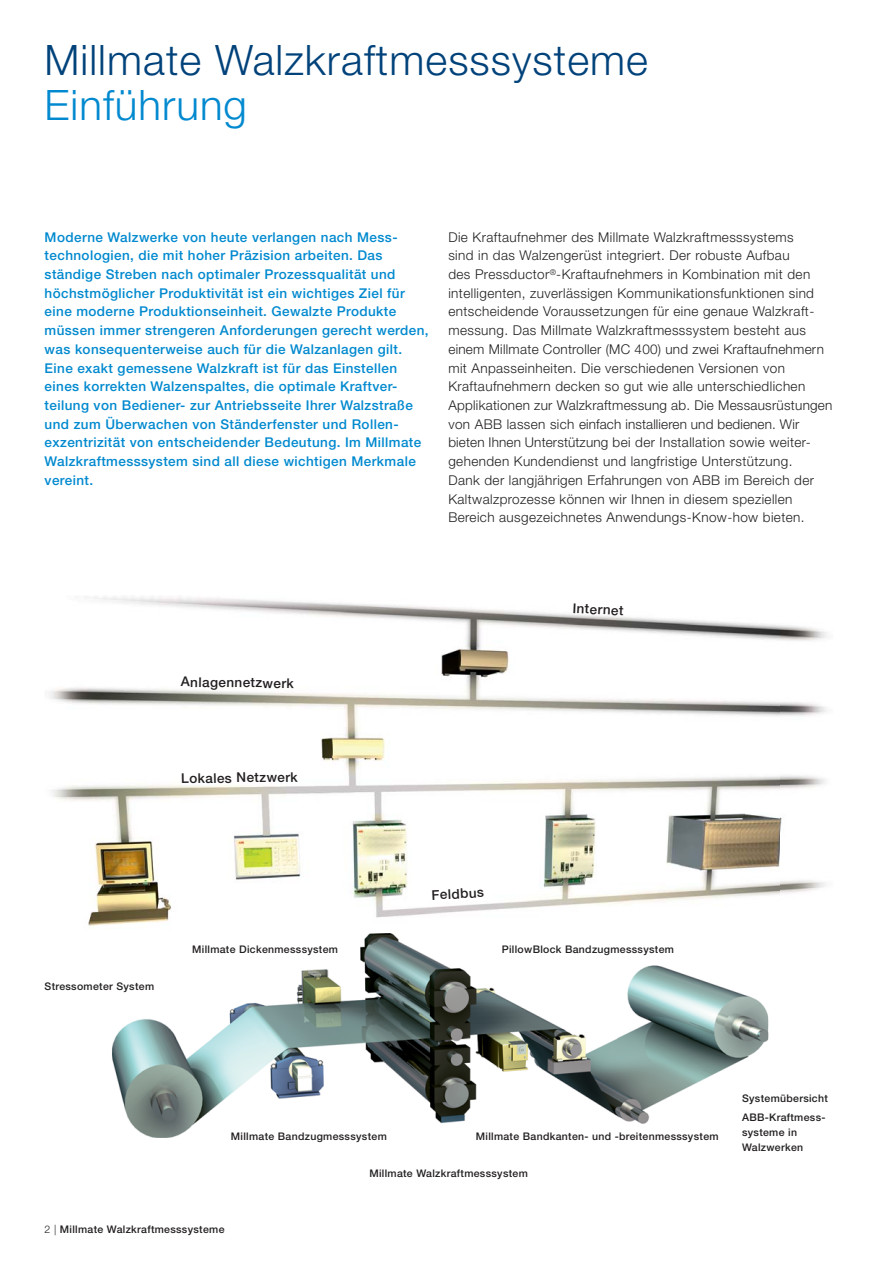
<style>
.page{position:relative;width:893px;height:1263px;background:#fff}
.page>*{position:absolute;margin:0;border:0;box-sizing:border-box;transform-origin:0 0}
.t1{font:300 42px "Helvetica Neue LT Pro";letter-spacing:.025em;color:#00427a}
.t2{font:300 42px "Helvetica Neue LT Pro";letter-spacing:.025em;color:#0089cf}
.t3{font:300 13.5px/18.8px "Helvetica Neue LT Pro";letter-spacing:.03em;color:#231f20}
.t4{font:500 13.5px/18.8px "Helvetica Neue LT Pro";letter-spacing:.03em;color:#0089cf}
.t5{font:500 13.5px "Helvetica Neue";color:#231f20}
.t6{font:500 10.5px/18.8px "Helvetica Neue";letter-spacing:.03em;color:#231f20}
.t7{font:500 10.5px "Helvetica Neue LT Pro";letter-spacing:.03em;color:#231f20}
.s1{font-weight:300}
</style>
<div class="page">
<img style="left:48px;top:596px;width:733px;height:330px">
<img style="left:781px;top:625px;width:46px;height:268px">
<img style="left:112px;top:933px;width:656px;height:205px">
<img style="left:742px;top:1128px;width:26px;height:10px">
<h1 class="t1" style="left:45px;top:45px;width:605px">Millmate Walzkraftmesssysteme</h1>
<h1 class="t2" style="left:45px;top:90px;width:204px">Einführung</h1>
<p class="t4" style="left:45px;top:229px;width:385px">Moderne Walzwerke von heute verlangen nach Mess&shy;technologien, die mit hoher Präzision arbeiten. Das ständige Streben nach optimaler Prozessqualität und höchstmöglicher Produktivität ist ein wichtiges Ziel für eine moderne Produktionseinheit. Gewalzte Produkte müssen immer strengeren Anforderungen gerecht werden, was konsequenterweise auch für die Walzanlagen gilt.<br>Eine exakt gemessene Walzkraft ist für das Einstellen eines korrekten Walzenspaltes, die optimale Kraftver&shy;teilung von Bediener- zur Antriebsseite Ihrer Walzstraße und zum Überwachen von Ständerfenster und Rollen&shy;exzentrizität von entscheidender Bedeutung. Im Millmate Walzkraftmesssystem sind all diese wichtigen Merkmale vereint.</p>
<p class="t3" style="left:448px;top:229px;width:386px">Die Kraftaufnehmer des Millmate Walzkraftmesssystems<br>sind in das Walzengerüst integriert. Der robuste Aufbau<br>des Pressductor<sup>®</sup>-Kraftaufnehmers in Kombination mit den intelligenten, zuverlässigen Kommunikationsfunktionen sind entscheidende Voraussetzungen für eine genaue Walzkraft&shy;messung. Das Millmate Walzkraftmesssystem besteht aus einem Millmate Controller (MC 400) und zwei Kraftaufnehmern mit Anpasseinheiten. Die verschiedenen Versionen von Kraftaufnehmern decken so gut wie alle unterschiedlichen Applikationen zur Walzkraftmessung ab. Die Messausrüstungen von ABB lassen sich einfach installieren und bedienen. Wir bieten Ihnen Unterstützung bei der Installation sowie weiter&shy;gehenden Kundendienst und langfristige Unterstützung.<br>Dank der langjährigen Erfahrungen von ABB im Bereich der Kaltwalzprozesse können wir Ihnen in diesem speziellen Bereich ausgezeichnetes Anwendungs-Know-how bieten.</p>
<p class="t5" style="left:181px;top:677px;width:114px;rotate:1deg">Anlagennetzwerk</p>
<p class="t5" style="left:181px;top:774px;width:118px;rotate:-1deg">Lokales Netzwerk</p>
<p class="t5" style="left:573px;top:603px;width:53px;rotate:3deg">Internet</p>
<p class="t6" style="left:45px;top:978px;width:111px">Stressometer System</p>
<p class="t6" style="left:192px;top:940px;width:147px">Millmate Dickenmesssystem</p>
<p class="t5" style="left:431px;top:890px;width:54px;rotate:-3deg">Feldbus</p>
<p class="t6" style="left:502px;top:940px;width:174px">PillowBlock Bandzugmesssystem</p>
<p class="t6" style="left:231px;top:1127px;width:157px">Millmate Bandzugmesssystem</p>
<p class="t6" style="left:476px;top:1127px;width:244px">Millmate Bandkanten- und -breitenmesssystem</p>
<p class="t7" style="left:45px;top:1226px;width:181px"><span class="s1">2 |</span> Millmate Walzkraftmesssysteme</p>
<p class="t6" style="left:369px;top:1165px;width:160px">Millmate Walzkraftmesssystem</p>
<p class="t6" style="left:742px;top:1090px;width:87px">Systemübersicht<br>ABB-Kraftmess-</p>
<p class="t6" style="left:742px;top:1126px;width:63px;line-height:15px">systeme in<br>Walzwerken</p>
</div>
